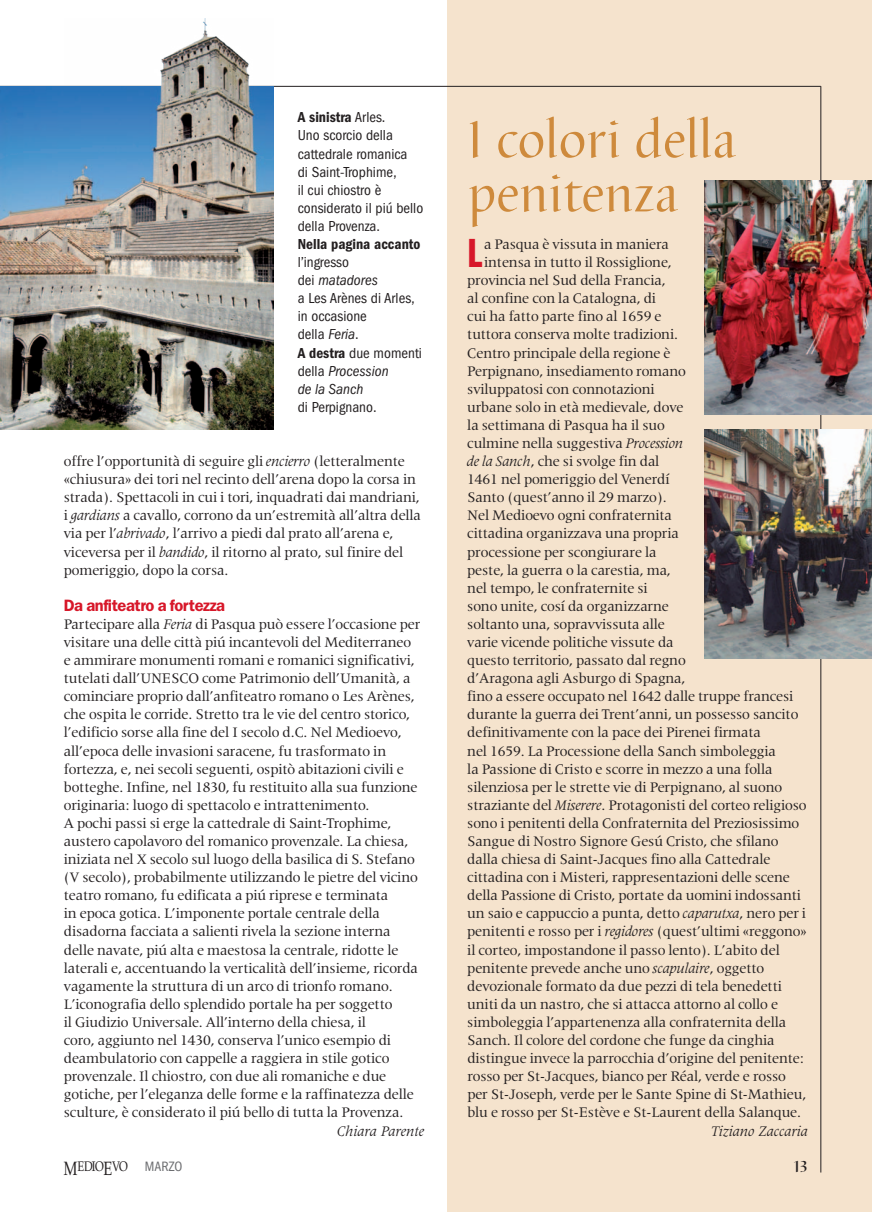
<style>
.page{position:relative;width:872px;height:1212px;background:#fff}
.page>*{position:absolute;margin:0;border:0;box-sizing:border-box;transform-origin:0 0}
.t1{font:54px/54px "Barbedor T";color:#ce8a3c}
.t2{font:42.15px "ITC Franklin Gothic Std Dm Cp";color:#d71729}
.t3{font:600 16.5px "ITC Franklin Gothic Std";letter-spacing:-.025em;color:#d71729}
.t4{font:500 16.5px "Barbedor T";color:#231f20}
.t5{font:15px/18.1px "Latin 725 BT";letter-spacing:-.01em;color:#231f20}
.t6{font:condensed 15px/18.1px "ITC Franklin Gothic Std";color:#231f20}
.t7{font:15px "ITC Franklin Gothic Std Dm Cd";color:#231f20}
.t8{font:italic 15px "Latin 725 BT";color:#231f20}
.t9{font:13.8px "Palatino LT Std";letter-spacing:-.06em;color:#231f20;scale:.8 1}
.s1{font-family:"ITC Franklin Gothic Std";font-stretch:condensed}
.s2{font-style:italic}
.s3{font-family:"ITC Franklin Gothic Std Dm Cd";font-stretch:normal}
.s4{font-size:19.2px}
.s5{font-family:"ITC Franklin Gothic Std";font-stretch:condensed;font-size:14.1px;color:#6c6d70}
</style>
<div class="page">
<div style="left:448px;top:0;width:424px;height:1212px;background:#f5e3cd"></div>
<hr style="left:820px;top:86px;width:1px;height:1086px;background:#231f20">
<hr style="left:0;top:86px;width:821px;height:1px;background:#231f20">
<img style="left:0;top:86px;width:64px;height:344px">
<img style="left:64px;top:18px;width:210px;height:412px">
<img style="left:704px;top:429px;width:168px;height:229px">
<img style="left:704px;top:180px;width:168px;height:235px">
<p class="t7" style="left:298px;top:109px;width:89px">A sinistra <span class="s1">Arles.</span></p>
<p class="t6" style="left:298px;top:126px;width:127px">Uno scorcio della cattedrale romanica<br>di Saint-Trophime,<br>il cui chiostro è considerato il piú bello della Provenza.</p>
<p class="t7" style="left:298px;top:235px;width:124px">Nella pagina accanto</p>
<p class="t6" style="left:298px;top:253px;width:126px">l’ingresso<br>dei <span class="s2">matadores<br></span>a Les Arènes di Arles, in occasione<br>della <span class="s2">Feria</span>.<br><span class="s3">A destra</span> due momenti della <span class="s2">Procession<br>de la Sanch</span></p>
<p class="t6" style="left:298px;top:398px;width:80px">di Perpignano.</p>
<p class="t5" style="left:64px;top:452px;width:359px">offre l’opportunità di seguire gli <span class="s2">encierro</span> (letteralmente «chiusura» dei tori nel recinto dell’arena dopo la corsa in strada). Spettacoli in cui i tori, inquadrati dai mandriani, i <span class="s2">gardians</span> a cavallo, corrono da un’estremità all’altra della via per l’<span class="s2">abrivado</span>, l’arrivo a piedi dal prato all’arena e, viceversa per il <span class="s2">bandido</span>, il ritorno al prato, sul finire del pomeriggio, dopo la corsa.</p>
<p class="t3" style="left:64px;top:595px;width:163px">Da anfiteatro a fortezza</p>
<p class="t5" style="left:64px;top:615px;width:358px">Partecipare alla <span class="s2">Feria</span> di Pasqua può essere l’occasione per visitare una delle città piú incantevoli del Mediterraneo e ammirare monumenti romani e romanici significativi, tutelati dall’UNESCO come Patrimonio dell’Umanità, a cominciare proprio dall’anfiteatro romano o Les Arènes, che ospita le corride. Stretto tra le vie del centro storico, l’edificio sorse alla fine del I secolo d.C. Nel Medioevo, all’epoca delle invasioni saracene, fu trasformato in fortezza, e, nei secoli seguenti, ospitò abitazioni civili e botteghe. Infine, nel 1830, fu restituito alla sua funzione originaria: luogo di spettacolo e intrattenimento.<br>A pochi passi si erge la cattedrale di Saint-Trophime, austero capolavoro del romanico provenzale. La chiesa, iniziata nel X secolo sul luogo della basilica di S. Stefano (V secolo), probabilmente utilizzando le pietre del vicino teatro romano, fu edificata a piú riprese e terminata<br>in epoca gotica. L’imponente portale centrale della disadorna facciata a salienti rivela la sezione interna delle navate, piú alta e maestosa la centrale, ridotte le laterali e, accentuando la verticalità dell’insieme, ricorda vagamente la struttura di un arco di trionfo romano.<br>L’iconografia dello splendido portale ha per soggetto<br>il Giudizio Universale. All’interno della chiesa, il<br>coro, aggiunto nel 1430, conserva l’unico esempio di deambulatorio con cappelle a raggiera in stile gotico provenzale. Il chiostro, con due ali romaniche e due gotiche, per l’eleganza delle forme e la raffinatezza delle sculture, è considerato il piú bello di tutta la Provenza.</p>
<p class="t8" style="left:337px;top:1122px;width:89px">Chiara Parente</p>
<h1 class="t1" style="left:467px;top:115px;width:270px">I colori della penitenza</h1>
<h2 class="t2" style="left:467px;top:230px;width:17px">L</h2>
<p class="t5" style="left:484px;top:235px;width:186px">a Pasqua è vissuta in maniera</p>
<p class="t5" style="left:484px;top:253px;width:189px">intensa in tutto il Rossiglione,</p>
<p class="t5" style="left:467px;top:271px;width:200px">provincia nel Sud della Francia,</p>
<p class="t5" style="left:467px;top:289px;width:190px">al confine con la Catalogna, di</p>
<p class="t5" style="left:467px;top:307px;width:196px">cui ha fatto parte fino al 1659 e</p>
<p class="t5" style="left:467px;top:325px;width:212px">tuttora conserva molte tradizioni.</p>
<p class="t5" style="left:467px;top:344px;width:205px">Centro principale della regione è</p>
<p class="t5" style="left:467px;top:362px;width:220px">Perpignano, insediamento romano</p>
<p class="t5" style="left:467px;top:380px;width:189px">sviluppatosi con connotazioni</p>
<p class="t5" style="left:467px;top:398px;width:218px">urbane solo in età medievale, dove</p>
<p class="t5" style="left:467px;top:416px;width:199px">la settimana di Pasqua ha il suo</p>
<p class="t5" style="left:467px;top:434px;width:218px">culmine nella suggestiva <span class="s2">Procession</span></p>
<p class="t5" style="left:467px;top:452px;width:194px"><span class="s2">de la Sanch</span>, che si svolge fin dal</p>
<p class="t5" style="left:467px;top:470px;width:204px">1461 nel pomeriggio del Venerdí</p>
<p class="t5" style="left:467px;top:488px;width:201px">Santo (quest’anno il 29 marzo).</p>
<p class="t5" style="left:467px;top:506px;width:206px">Nel Medioevo ogni confraternita</p>
<p class="t5" style="left:467px;top:524px;width:213px">cittadina organizzava una propria</p>
<p class="t5" style="left:467px;top:542px;width:191px">processione per scongiurare la</p>
<p class="t5" style="left:467px;top:561px;width:205px">peste, la guerra o la carestia, ma,</p>
<p class="t5" style="left:467px;top:579px;width:182px">nel tempo, le confraternite si</p>
<p class="t5" style="left:467px;top:597px;width:203px">sono unite, cosí da organizzarne</p>
<p class="t5" style="left:467px;top:615px;width:199px">soltanto una, sopravvissuta alle</p>
<p class="t5" style="left:467px;top:633px;width:208px">varie vicende politiche vissute da</p>
<p class="t5" style="left:467px;top:651px;width:220px">questo territorio, passato dal regno</p>
<p class="t5" style="left:467px;top:669px;width:220px">d’Aragona agli Asburgo di Spagna,</p>
<p class="t5" style="left:467px;top:687px;width:328px">fino a essere occupato nel 1642 dalle truppe francesi</p>
<p class="t5" style="left:467px;top:705px;width:333px">durante la guerra dei Trent’anni, un possesso sancito</p>
<p class="t5" style="left:467px;top:723px;width:295px">definitivamente con la pace dei Pirenei firmata</p>
<p class="t5" style="left:467px;top:741px;width:310px">nel 1659. La Processione della Sanch simboleggia</p>
<p class="t5" style="left:467px;top:760px;width:307px">la Passione di Cristo e scorre in mezzo a una folla</p>
<p class="t5" style="left:467px;top:778px;width:316px">silenziosa per le strette vie di Perpignano, al suono</p>
<p class="t5" style="left:467px;top:796px;width:341px">straziante del <span class="s2">Miserere</span>. Protagonisti del corteo religioso</p>
<p class="t5" style="left:467px;top:814px;width:333px">sono i penitenti della Confraternita del Preziosissimo</p>
<p class="t5" style="left:467px;top:832px;width:313px">Sangue di Nostro Signore Gesú Cristo, che sfilano</p>
<p class="t5" style="left:467px;top:850px;width:305px">dalla chiesa di Saint-Jacques fino alla Cattedrale</p>
<p class="t5" style="left:467px;top:868px;width:324px">cittadina con i Misteri, rappresentazioni delle scene</p>
<p class="t5" style="left:467px;top:886px;width:335px">della Passione di Cristo, portate da uomini indossanti</p>
<p class="t5" style="left:467px;top:904px;width:340px">un saio e cappuccio a punta, detto <span class="s2">caparutxa</span>, nero per i</p>
<p class="t5" style="left:467px;top:922px;width:341px">penitenti e rosso per i <span class="s2">regidores</span> (quest’ultimi «reggono»</p>
<p class="t5" style="left:467px;top:940px;width:314px">il corteo, impostandone il passo lento). L’abito del</p>
<p class="t5" style="left:467px;top:959px;width:298px">penitente prevede anche uno <span class="s2">scapulaire</span>, oggetto</p>
<p class="t5" style="left:467px;top:977px;width:316px">devozionale formato da due pezzi di tela benedetti</p>
<p class="t5" style="left:467px;top:995px;width:312px">uniti da un nastro, che si attacca attorno al collo e</p>
<p class="t5" style="left:467px;top:1013px;width:320px">simboleggia l’appartenenza alla confraternita della</p>
<p class="t5" style="left:467px;top:1031px;width:309px">Sanch. Il colore del cordone che funge da cinghia</p>
<p class="t5" style="left:467px;top:1049px;width:338px">distingue invece la parrocchia d’origine del penitente:</p>
<p class="t5" style="left:467px;top:1067px;width:320px">rosso per St-Jacques, bianco per Réal, verde e rosso</p>
<p class="t5" style="left:467px;top:1085px;width:340px">per St-Joseph, verde per le Sante Spine di St-Mathieu,</p>
<p class="t5" style="left:467px;top:1103px;width:335px">blu e rosso per St-Estève e St-Laurent della Salanque.</p>
<p class="t8" style="left:711px;top:1122px;width:98px">Tiziano Zaccaria</p>
<p class="t9" style="left:64px;top:1159px;width:150px"><span class="s4">M</span>EDIO<span class="s4">E</span>VO <span class="s5">MARZO</span></p>
<p class="t4" style="left:792px;top:1158px;width:17px">13</p>
</div>
